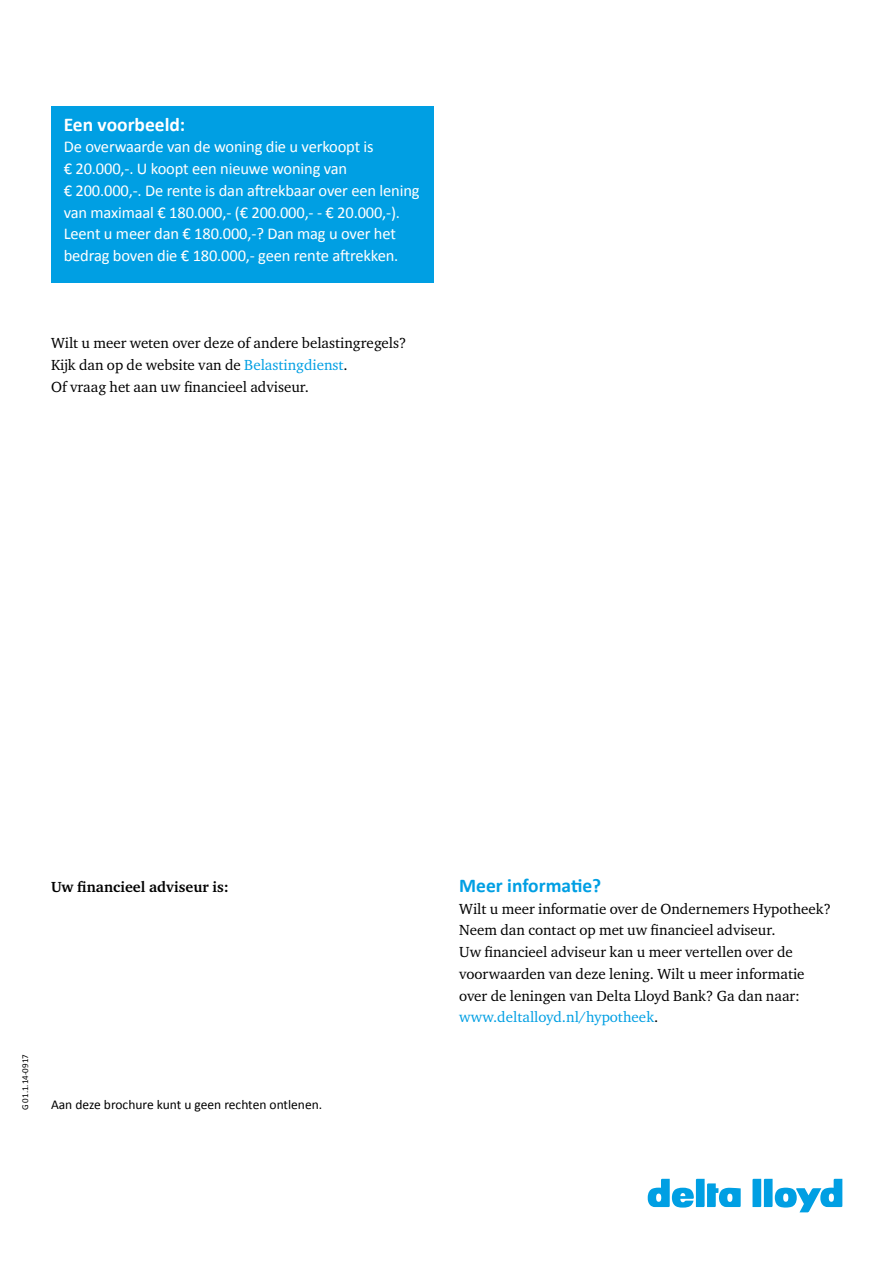
<style>
.page{position:relative;width:893px;height:1263px;background:#fff}
.page>*{position:absolute;margin:0;border:0;box-sizing:border-box;transform-origin:0 0}
.t1{font:700 19.5px "Calibri";color:#009fe3}
.t2{font:700 19.5px "Calibri";color:#fff}
.t3{font:16.5px/21.8px "Calibri";letter-spacing:-.01em;color:#fff}
.t4{font:15px/21.8px "Charter ITC Std";color:#000}
.t5{font:700 15px "Charter ITC Std";letter-spacing:.005em;color:#000}
.t6{font:13.5px "Calibri";color:#000}
.t7{font:9px "Calibri";color:#000}
.s1{color:#009fe3}
</style>
<div class="page">
<svg style="left:648px;top:1179px;width:93px;height:28px"></svg>
<svg style="left:752px;top:1179px;width:90px;height:33px"></svg>
<div style="left:51px;top:106px;width:383px;height:176px;background:#009fe3"></div>
<h1 class="t2" style="left:64px;top:112px;width:123px">Een voorbeeld:</h1>
<p class="t3" style="left:64px;top:135px;width:357px">De overwaarde van de woning die u verkoopt is<br>€ 20.000,-. U koopt een nieuwe woning van<br>€ 200.000,-. De rente is dan aftrekbaar over een lening van maximaal € 180.000,- (€ 200.000,- - € 20.000,-).<br>Leent u meer dan € 180.000,-? Dan mag u over het bedrag boven die € 180.000,- geen rente aftrekken.</p>
<p class="t4" style="left:51px;top:332px;width:357px">Wilt u meer weten over deze of andere belastingregels?<br>Kijk dan op de website van de <span class="s1">Belastingdienst</span>.<br>Of vraag het aan uw financieel adviseur.</p>
<p class="t5" style="left:51px;top:877px;width:179px">Uw financieel adviseur is:</p>
<p class="t7" style="left:19px;top:1110px;width:58px;rotate:-90deg">G 01.1.14-0917</p>
<p class="t6" style="left:51px;top:1096px;width:273px">Aan deze brochure kunt u geen rechten ontlenen.</p>
<h1 class="t1" style="left:459px;top:873px;width:144px">Meer informatie?</h1>
<p class="t4" style="left:459px;top:897px;width:373px">Wilt u meer informatie over de Ondernemers Hypotheek?<br>Neem dan contact op met uw financieel adviseur.<br>Uw financieel adviseur kan u meer vertellen over de voorwaarden van deze lening. Wilt u meer informatie over de leningen van Delta Lloyd Bank? Ga dan naar: <span class="s1">www.deltalloyd.nl/hypotheek</span>.</p>
</div>
